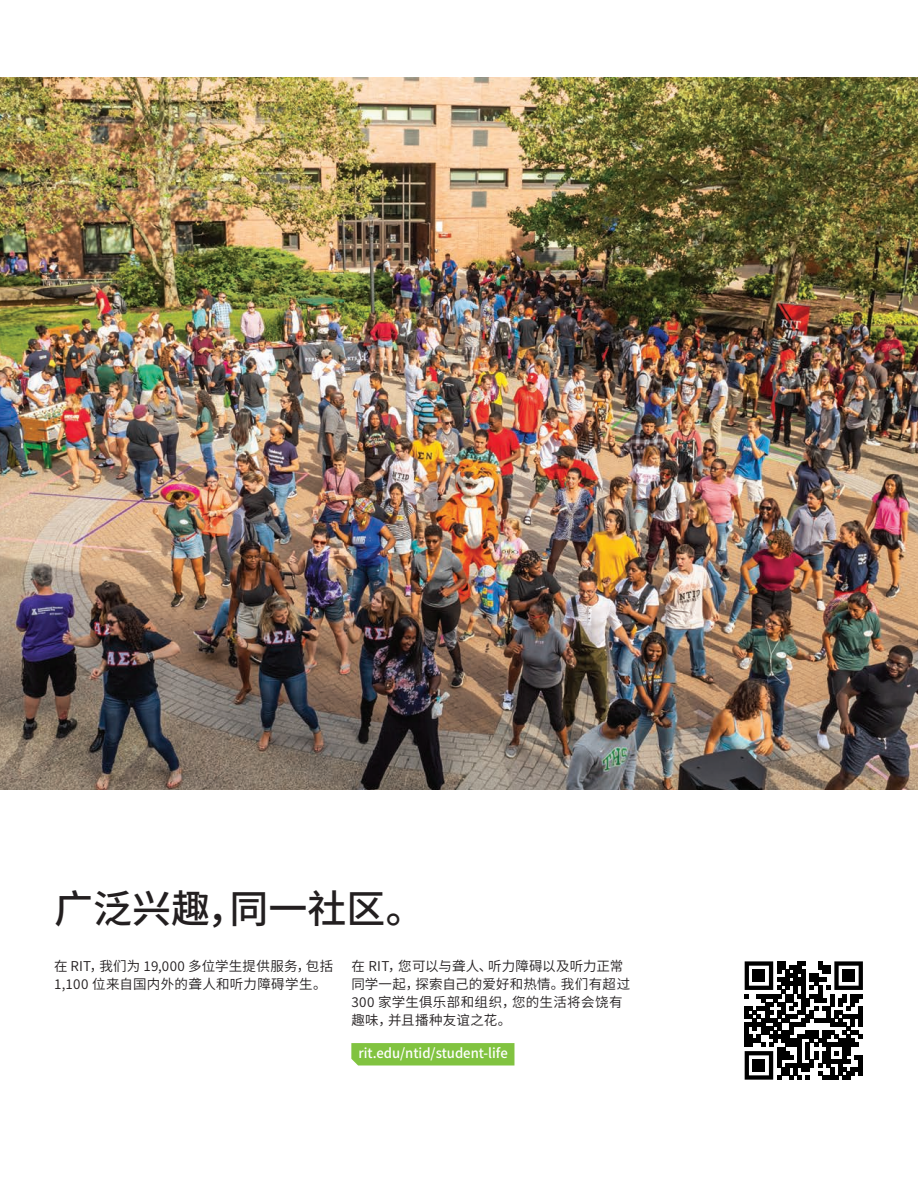
<style>
.page{position:relative;width:918px;height:1188px;background:#fff}
.page>*{position:absolute;margin:0;border:0;box-sizing:border-box;transform-origin:0 0}
.t1{font:500 39px "Source Han Sans CN";color:#231f20}
.t2{font:13.5px/18px "Source Han Sans CN";letter-spacing:.02em;color:#231f20}
.URL{font:500 13.5px "Source Han Sans CN";color:#fff}
</style>
<div class="page">
<img style="left:0;top:78px;width:918px;height:711px">
<svg style="left:745px;top:961px;width:118px;height:119px"></svg>
<div style="left:753px;top:970px;width:12px;height:12px;background:#000"></div>
<div style="left:843px;top:970px;width:12px;height:12px;background:#000"></div>
<div style="left:753px;top:1059px;width:12px;height:12px;background:#000"></div>
<svg style="left:351px;top:1043px;width:163px;height:23px;background:#85c446"></svg>
<p class="t1" style="left:54px;top:887px;width:372px">广泛兴趣，同一社区。</p>
<p class="t2" style="left:54px;top:957px;width:281px">在 RIT，我们为 19,000 多位学生提供服务，包括<br>1,100 位来自国内外的聋人和听力障碍学生。</p>
<p class="t2" style="left:351px;top:957px;width:280px">在 RIT，您可以与聋人、听力障碍以及听力正常同学一起，探索自己的爱好和热情。我们有超过<br>300 家学生俱乐部和组织，您的生活将会饶有趣味，并且播种友谊之花。</p>
<p class="URL" style="left:358px;top:1046px;width:151px">rit.edu/ntid/student-life</p>
</div>
